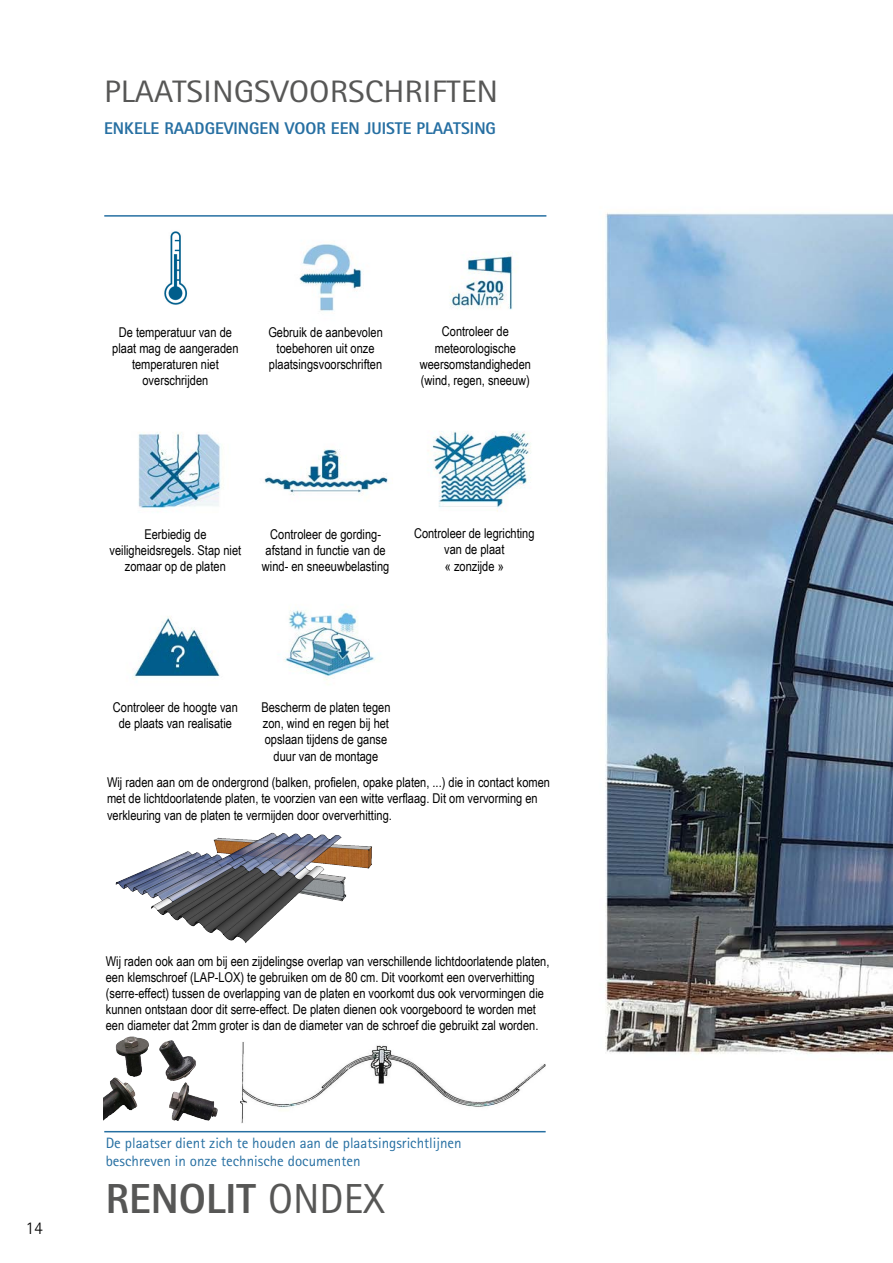
<style>
.page{position:relative;width:893px;height:1263px;background:#fff}
.page>*{position:absolute;margin:0;border:0;box-sizing:border-box;transform-origin:0 0}
.t1{font:800 42px "Rotis Sans Serif Std";color:#575756}
.t2{font:31.05px "Rotis Sans Serif Std";color:#575756;scale:1.11 1}
.t3{font:300 18px "Rotis Sans Serif Std";color:#000}
.t4{font:800 16.95px "Rotis Sans Serif Std";color:#266fa2}
.t5{font:15px/18px "Rotis Sans Serif Std";color:#266fa2}
.t6{font:13.5px/16.2px "Arial Narrow";color:#000;text-align:center}
.s1{font-weight:400}
</style>
<div class="page">
<img style="left:241px;top:212px;width:652px;height:921px">
<img style="left:164px;top:212px;width:83px;height:129px">
<img style="left:254px;top:212px;width:143px;height:129px">
<img style="left:138px;top:398px;width:109px;height:135px">
<img style="left:254px;top:398px;width:143px;height:135px">
<img style="left:132px;top:582px;width:115px;height:135px">
<img style="left:254px;top:582px;width:143px;height:135px">
<img style="left:404px;top:212px;width:143px;height:129px">
<img style="left:404px;top:397px;width:143px;height:135px">
<hr style="left:104px;top:215px;width:442px;height:2px;background:#266fa2">
<hr style="left:104px;top:1131px;width:442px;height:1px;background:#266fa2">
<img style="left:115px;top:809px;width:269px;height:144px">
<img style="left:103px;top:1036px;width:138px;height:97px">
<img style="left:240px;top:1041px;width:306px;height:82px">
<h2 class="t2" style="left:104px;top:73px;width:357px">PLAATSINGSVOORSCHRIFTEN</h2>
<p class="t4" style="left:104px;top:118px;width:393px">ENKELE RAADGEVINGEN VOOR EEN JUISTE PLAATSING</p>
<h3 class="t3" style="left:26px;top:1217px;width:19px">14</h3>
<p class="t6" style="left:112px;top:323px;width:128px">De temperatuur van de plaat mag de aangeraden temperaturen niet overschrijden</p>
<p class="t6" style="left:268px;top:323px;width:116px">Gebruik de aanbevolen toebehoren uit onze plaatsingsvoorschriften</p>
<p class="t6" style="left:420px;top:323px;width:113px">Controleer de meteorologische weersomstandigheden (wind, regen, sneeuw)</p>
<p class="t6" style="left:110px;top:525px;width:133px">Eerbiedig de veiligheidsregels. Stap niet zomaar op de platen</p>
<p class="t6" style="left:262px;top:525px;width:129px">Controleer de gording&shy;afstand in functie van de wind- en sneeuwbelasting</p>
<p class="t6" style="left:414px;top:525px;width:122px">Controleer de legrichting van de plaat<br>« zonzijde »</p>
<p class="t6" style="left:113px;top:698px;width:126px">Controleer de hoogte van de plaats van realisatie</p>
<p class="t6" style="left:261px;top:698px;width:131px">Bescherm de platen tegen zon, wind en regen bij het opslaan tijdens de ganse duur van de montage</p>
<p class="t6" style="left:107px;top:774px;width:445px;text-align:left">Wij raden aan om de ondergrond (balken, profielen, opake platen, ...) die in contact komen met de lichtdoorlatende platen, te voorzien van een witte verflaag. Dit om vervorming en verkleuring van de platen te vermijden door oververhitting.</p>
<p class="t6" style="left:106px;top:952px;width:445px;text-align:left">Wij raden ook aan om bij een zijdelingse overlap van verschillende lichtdoorlatende platen, een klemschroef (LAP-LOX) te gebruiken om de 80 cm. Dit voorkomt een oververhitting (serre-effect) tussen de overlapping van de platen en voorkomt dus ook vervormingen die kunnen ontstaan door dit serre-effect. De platen dienen ook voorgeboord te worden met een diameter dat 2mm groter is dan de diameter van de schroef die gebruikt zal worden.</p>
<p class="t5" style="left:106px;top:1133px;width:357px">De plaatser dient zich te houden aan de plaatsingsrichtlijnen beschreven in onze technische documenten</p>
<h1 class="t1" style="left:106px;top:1172px;width:281px">RENOLIT <span class="s1">ONDEX</span></h1>
</div>
